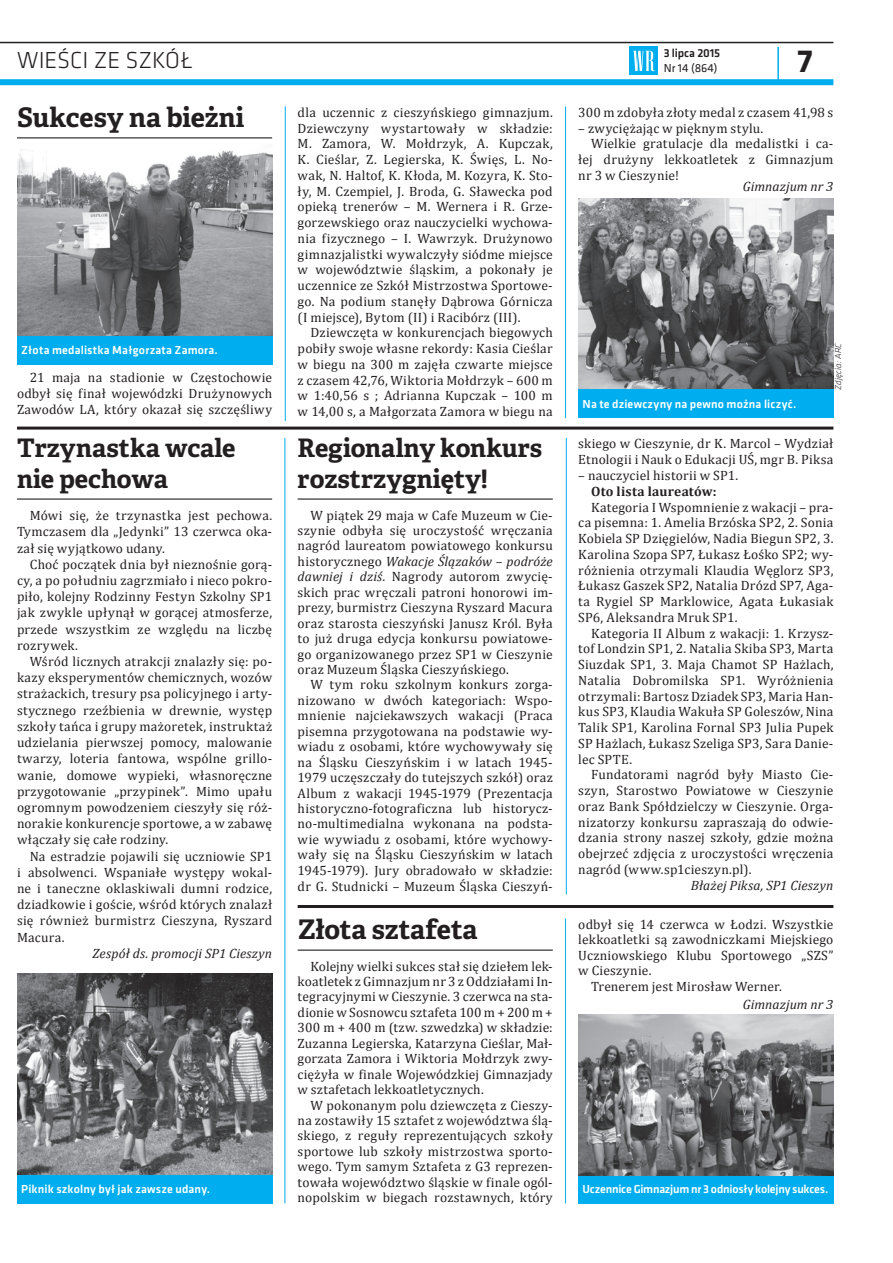
<style>
.page{position:relative;width:893px;height:1263px;background:#fff}
.page>*{position:absolute;margin:0;border:0;box-sizing:border-box;transform-origin:0 0}
.t1{font:700 33px "Klavika";color:#231f20}
.t2{font:700 27px "Adelle Basic";letter-spacing:-.005em;color:#231f20}
.t3{font:700 25.5px/30.6px "Adelle Basic";color:#231f20}
.t4{font:300 24px "Klavika";letter-spacing:-.005em;color:#231f20}
.t5{font:13.5px/15.8px "Cambria";letter-spacing:.015em;color:#231f20;text-align:justify}
.t6{font:italic 13.5px "Cambria";letter-spacing:.005em;color:#231f20}
.t7{font:700 13.5px "Cambria";letter-spacing:.02em;color:#231f20}
.t8{font:500 12px "Klavika";letter-spacing:.01em;color:#fff}
.t9{font:500 12px "Klavika";letter-spacing:-.02em;color:#fff}
.t10{font:500 12px "Klavika";letter-spacing:-.01em;color:#231f20}
.t11{font:12px "Klavika";color:#231f20}
.t12{font:italic 300 9px "Klavika";letter-spacing:.015em;color:#231f20}
.s1{font-style:italic}
</style>
<div class="page">
<hr style="left:0;top:42px;width:833px;height:1px;background:#231f20">
<div style="left:0;top:79px;width:833px;height:6px;background:#00aeef"></div>
<hr style="left:777px;top:47px;width:2px;height:35px;background:#00aeef">
<div style="left:630px;top:47px;width:28px;height:28px;background:#00aeef"></div>
<svg style="left:633px;top:51px;width:22px;height:20px"></svg>
<hr style="left:17px;top:137px;width:255px;height:1px;background:#231f20">
<hr style="left:298px;top:949px;width:255px;height:2px;background:#231f20">
<img style="left:578px;top:199px;width:255px;height:191px">
<img style="left:17px;top:149px;width:255px;height:187px">
<div style="left:17px;top:336px;width:255px;height:28px;background:#00aeef"></div>
<div style="left:578px;top:390px;width:255px;height:28px;background:#00aeef"></div>
<div style="left:578px;top:1175px;width:255px;height:28px;background:#00aeef"></div>
<img style="left:578px;top:1015px;width:255px;height:160px">
<hr style="left:298px;top:498px;width:255px;height:2px;background:#231f20">
<hr style="left:17px;top:498px;width:255px;height:2px;background:#231f20">
<img style="left:17px;top:974px;width:255px;height:201px">
<div style="left:17px;top:1175px;width:255px;height:28px;background:#00aeef"></div>
<hr style="left:17px;top:427px;width:816px;height:3px;background:#231f20">
<hr style="left:298px;top:905px;width:535px;height:3px;background:#231f20">
<hr style="left:285px;top:106px;width:1px;height:315px;background:#00aeef">
<hr style="left:565px;top:106px;width:1px;height:312px;background:#00aeef">
<hr style="left:285px;top:438px;width:1px;height:765px;background:#00aeef">
<hr style="left:566px;top:438px;width:1px;height:456px;background:#00aeef">
<hr style="left:565px;top:918px;width:1px;height:285px;background:#00aeef">
<h3 class="t4" style="left:17px;top:46px;width:177px">WIEŚCI ZE SZKÓŁ</h3>
<p class="t10" style="left:664px;top:45px;width:58px">3 lipca 2015</p>
<p class="t11" style="left:664px;top:60px;width:55px">Nr 14 (864)</p>
<h1 class="t1" style="left:797px;top:37px;width:17px">7</h1>
<h2 class="t2" style="left:17px;top:100px;width:229px">Sukcesy na bieżni</h2>
<p class="t8" style="left:21px;top:342px;width:198px">Złota medalistka Małgorzata Zamora.</p>
<p class="t5" style="left:17px;top:369px;width:257px;line-height:16.2px;text-indent:13px">21 maja na stadionie w Częstochowie odbył się finał wojewódzki Drużynowych Zawodów LA, który okazał się szczęśliwy</p>
<p class="t5" style="left:298px;top:104px;width:257px">dla uczennic z cieszyńskiego gimnazjum.<br>Dziewczyny wystartowały w składzie:<br>M. Zamora, W. Mołdrzyk, A. Kupczak, K. Cieślar, Z. Legierska, K. Święs, L. No&shy;wak, N. Haltof, K. Kłoda, M. Kozyra, K. Sto&shy;ły, M. Czempiel, J. Broda, G. Sławecka pod opieką trenerów – M. Wernera i R. Grze&shy;gorzewskiego oraz nauczycielki wychowa&shy;nia fizycznego – I. Wawrzyk. Drużynowo gimnazjalistki wywalczyły siódme miejsce w województwie śląskim, a pokonały je uczennice ze Szkół Mistrzostwa Sportowe&shy;go. Na podium stanęły Dąbrowa Górnicza (I miejsce), Bytom (II) i Racibórz (III).</p>
<p class="t5" style="left:298px;top:325px;width:257px;text-indent:13px">Dziewczęta w konkurencjach biegowych pobiły swoje własne rekordy: Kasia Cieślar w biegu na 300 m zajęła czwarte miejsce z czasem 42,76, Wiktoria Mołdrzyk – 600 m w 1:40,56 s ; Adrianna Kupczak – 100 m w 14,00 s, a Małgorzata Zamora w biegu na</p>
<p class="t5" style="left:578px;top:104px;width:257px">300 m zdobyła złoty medal z czasem 41,98 s</p>
<p class="t5" style="left:578px;top:120px;width:186px">– zwyciężając w pięknym stylu.</p>
<p class="t5" style="left:591px;top:136px;width:244px">Wielkie gratulacje dla medalistki i ca-</p>
<p class="t5" style="left:578px;top:152px;width:257px">łej drużyny lekkoatletek z Gimnazjum</p>
<p class="t5" style="left:578px;top:167px;width:102px">nr 3 w Cieszynie!</p>
<p class="t6" style="left:743px;top:178px;width:92px">Gimnazjum nr 3</p>
<p class="t8" style="left:583px;top:395px;width:215px">Na te dziewczyny na pewno można liczyć.</p>
<p class="t12" style="left:833px;top:390px;width:48px;rotate:-90deg">Zdjęcia: ARC</p>
<h3 class="t3" style="left:17px;top:433px;width:220px">Trzynastka wcale nie pechowa</h3>
<p class="t5" style="left:17px;top:507px;width:257px;line-height:16.2px;text-indent:13px">Mówi się, że trzynastka jest pechowa.<br>Tymczasem dla „Jedynki” 13 czerwca oka&shy;zał się wyjątkowo udany.</p>
<p class="t5" style="left:17px;top:556px;width:257px;line-height:16.2px;text-indent:13px">Choć początek dnia był nieznośnie gorą&shy;cy, a po południu zagrzmiało i nieco pokro&shy;piło, kolejny Rodzinny Festyn Szkolny SP1 jak zwykle upłynął w gorącej atmosferze, przede wszystkim ze względu na liczbę rozrywek.</p>
<p class="t5" style="left:17px;top:653px;width:257px;line-height:16.2px;text-indent:13px">Wśród licznych atrakcji znalazły się: po&shy;kazy eksperymentów chemicznych, wozów strażackich, tresury psa policyjnego i arty&shy;stycznego rzeźbienia w drewnie, występ szkoły tańca i grupy mażoretek, instruktaż udzielania pierwszej pomocy, malowanie twarzy, loteria fantowa, wspólne grillo&shy;wanie, domowe wypieki, własnoręczne przygotowanie „przypinek”. Mimo upału ogromnym powodzeniem cieszyły się róż&shy;norakie konkurencje sportowe, a w zabawę włączały się całe rodziny.</p>
<p class="t5" style="left:17px;top:848px;width:257px;line-height:16.2px;text-indent:13px">Na estradzie pojawili się uczniowie SP1 i absolwenci. Wspaniałe występy wokal&shy;ne i taneczne oklaskiwali dumni rodzice, dziadkowie i goście, wśród których znalazł się również burmistrz Cieszyna, Ryszard Macura.</p>
<p class="t6" style="left:93px;top:945px;width:181px">Zespół ds. promocji SP1 Cieszyn</p>
<p class="t8" style="left:21px;top:1181px;width:190px">Piknik szkolny był jak zawsze udany.</p>
<h3 class="t3" style="left:298px;top:433px;width:246px">Regionalny konkurs rozstrzygnięty!</h3>
<p class="t5" style="left:298px;top:507px;width:257px;text-indent:13px">W piątek 29 maja w Cafe Muzeum w Cie&shy;szynie odbyła się uroczystość wręczania nagród laureatom powiatowego konkursu historycznego <span class="s1">Wakacje Ślązaków – podróże dawniej i dziś</span>. Nagrody autorom zwycię&shy;skich prac wręczali patroni honorowi im&shy;prezy, burmistrz Cieszyna Ryszard Macura oraz starosta cieszyński Janusz Król. Była to już druga edycja konkursu powiatowe&shy;go organizowanego przez SP1 w Cieszynie oraz Muzeum Śląska Cieszyńskiego.</p>
<p class="t5" style="left:298px;top:677px;width:257px;text-indent:13px">W tym roku szkolnym konkurs zorga&shy;nizowano w dwóch kategoriach: Wspo&shy;mnienie najciekawszych wakacji (Praca pisemna przygotowana na podstawie wy&shy;wiadu z osobami, które wychowywały się na Śląsku Cieszyńskim i w latach 1945- 1979 uczęszczały do tutejszych szkół) oraz Album z wakacji 1945-1979 (Prezentacja historyczno-fotograficzna lub historycz&shy;no-multimedialna wykonana na podsta&shy;wie wywiadu z osobami, które wychowy&shy;wały się na Śląsku Cieszyńskim w latach 1945-1979). Jury obradowało w składzie: dr G. Studnicki – Muzeum Śląska Cieszyń-</p>
<h2 class="t2" style="left:298px;top:912px;width:181px">Złota sztafeta</h2>
<p class="t5" style="left:298px;top:958px;width:257px;text-indent:13px">Kolejny wielki sukces stał się dziełem lek&shy;koatletek z Gimnazjum nr 3 z Oddziałami In&shy;tegracyjnymi w Cieszynie. 3 czerwca na sta&shy;dionie w Sosnowcu sztafeta 100 m + 200 m + 300 m + 400 m (tzw. szwedzka) w składzie:<br>Zuzanna Legierska, Katarzyna Cieślar, Mał&shy;gorzata Zamora i Wiktoria Mołdrzyk zwy&shy;ciężyła w finale Wojewódzkiej Gimnazjady w sztafetach lekkoatletycznych.</p>
<p class="t5" style="left:298px;top:1097px;width:257px;text-indent:13px">W pokonanym polu dziewczęta z Cieszy&shy;na zostawiły 15 sztafet z województwa ślą&shy;skiego, z reguły reprezentujących szkoły sportowe lub szkoły mistrzostwa sporto&shy;wego. Tym samym Sztafeta z G3 reprezen&shy;towała województwo śląskie w finale ogól&shy;nopolskim w biegach rozstawnych, który</p>
<p class="t5" style="left:578px;top:436px;width:257px">skiego w Cieszynie, dr K. Marcol – Wydział<br>Etnologii i Nauk o Edukacji UŚ, mgr B. Piksa</p>
<p class="t5" style="left:578px;top:467px;width:161px">– nauczyciel historii w SP1.</p>
<p class="t7" style="left:591px;top:483px;width:127px">Oto lista laureatów:</p>
<p class="t5" style="left:578px;top:499px;width:257px;text-indent:13px">Kategoria I Wspomnienie z wakacji – pra&shy;ca pisemna: 1. Amelia Brzóska SP2, 2. Sonia Kobiela SP Dzięgielów, Nadia Biegun SP2, 3.<br>Karolina Szopa SP7, Łukasz Łośko SP2; wy&shy;różnienia otrzymali Klaudia Węglorz SP3, Łukasz Gaszek SP2, Natalia Drózd SP7, Aga&shy;ta Rygiel SP Marklowice, Agata Łukasiak SP6, Aleksandra Mruk SP1.</p>
<p class="t5" style="left:578px;top:625px;width:257px;text-indent:13px">Kategoria II Album z wakacji: 1. Krzysz&shy;tof Londzin SP1, 2. Natalia Skiba SP3, Marta Siuzdak SP1, 3. Maja Chamot SP Hażlach, Natalia Dobromilska SP1. Wyróżnienia otrzymali: Bartosz Dziadek SP3, Maria Han&shy;kus SP3, Klaudia Wakuła SP Goleszów, Nina Talik SP1, Karolina Fornal SP3 Julia Pupek SP Hażlach, Łukasz Szeliga SP3, Sara Danie&shy;lec SPTE.</p>
<p class="t5" style="left:578px;top:767px;width:257px;text-indent:13px">Fundatorami nagród były Miasto Cie&shy;szyn, Starostwo Powiatowe w Cieszynie oraz Bank Spółdzielczy w Cieszynie. Orga&shy;nizatorzy konkursu zapraszają do odwie&shy;dzania strony naszej szkoły, gdzie można obejrzeć zdjęcia z uroczystości wręczenia nagród (www.sp1cieszyn.pl).</p>
<p class="t6" style="left:691px;top:877px;width:144px">Błażej Piksa, SP1 Cieszyn</p>
<p class="t5" style="left:578px;top:916px;width:257px">odbył się 14 czerwca w Łodzi. Wszystkie</p>
<p class="t5" style="left:578px;top:932px;width:257px">lekkoatletki są zawodniczkami Miejskiego</p>
<p class="t5" style="left:578px;top:947px;width:257px">Uczniowskiego Klubu Sportowego „SZS”</p>
<p class="t5" style="left:578px;top:963px;width:75px">w Cieszynie.</p>
<p class="t5" style="left:591px;top:978px;width:192px">Trenerem jest Mirosław Werner.</p>
<p class="t6" style="left:743px;top:996px;width:92px">Gimnazjum nr 3</p>
<p class="t9" style="left:583px;top:1181px;width:247px">Uczennice Gimnazjum nr 3 odniosły kolejny sukces.</p>
</div>
